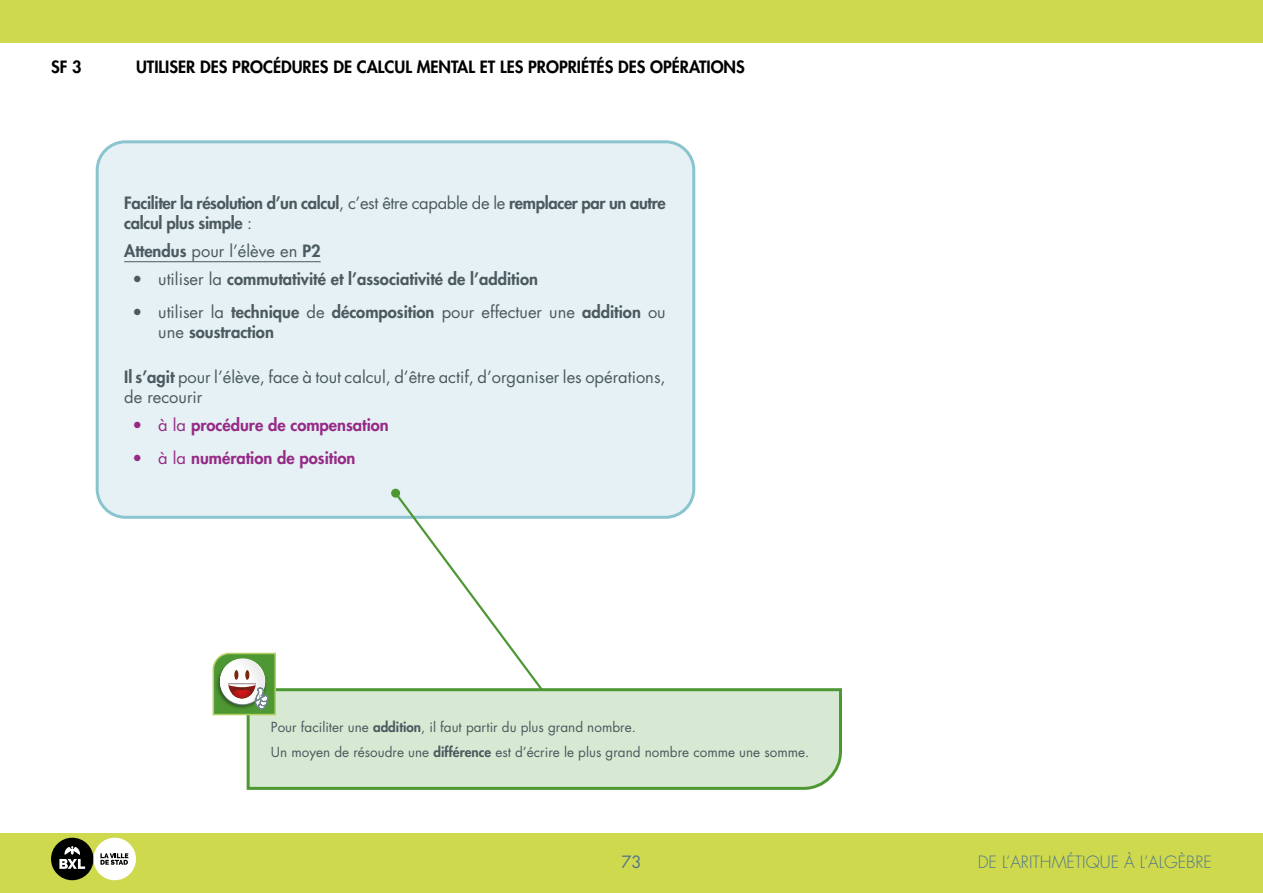
<style>
.page{position:relative;width:1263px;height:893px;background:#fff}
.page>*{position:absolute;margin:0;border:0;box-sizing:border-box;transform-origin:0 0}
.t1{font:800 16.5px/28.3px "Futura Std";color:#4a5a5e}
.t2{font:800 16.5px/19.8px "Futura Std";letter-spacing:-.02em;color:#4a5a5e}
.t3{font:16.5px/19.8px "Futura Std";color:#4a5a5e}
.t4{font:800 16.5px "Futura Std";color:#000}
.t5{font:800 16.5px/32.5px "Futura Std";color:#962a86}
.t6{font:300 16.5px "Futura Std";color:#51768a}
.t7{font:16.5px "Futura Std";color:#51768a}
.t8{font:13.5px/24.8px "Futura Std";color:#4a5a5e}
.s1{font-weight:400}
.s2{font-weight:800}
</style>
<div class="page">
<div style="left:0;top:833px;width:1263px;height:60px;background:#ced94e"></div>
<div style="left:51px;top:838px;width:43px;height:42px;background:#000;border-radius:50%"></div>
<svg style="left:59px;top:846px;width:26px;height:23px"></svg>
<div style="left:94px;top:838px;width:42px;height:42px;background:#fff;border-radius:50%"></div>
<svg style="left:100px;top:853px;width:28px;height:12px"></svg>
<div style="left:0;top:0;width:1263px;height:43px;background:#ced94e"></div>
<div style="left:97px;top:142px;width:597px;height:375px;background:#e5f1f4;border-radius:28px"></div>
<hr style="left:124px;top:261px;width:197px;height:1px;background:#4a5a5e">
<div style="left:96px;top:140px;width:599px;height:379px;border:3px solid #8ac4ce;border-radius:28px"></div>
<svg style="left:392px;top:490px;width:156px;height:197px"></svg>
<div style="left:391px;top:489px;width:9px;height:9px;background:#4e9834;border-radius:50%"></div>
<svg style="left:246px;top:687px;width:596px;height:103px;background:#cee4c9"></svg>
<svg style="left:212px;top:652px;width:65px;height:64px"></svg>
<p class="t4" style="left:51px;top:57px;width:32px">SF 3</p>
<p class="t4" style="left:136px;top:57px;width:610px">UTILISER DES PROCÉDURES DE CALCUL MENTAL ET LES PROPRIÉTÉS DES OPÉRATIONS</p>
<p class="t2" style="left:124px;top:193px;width:543px">Faciliter la résolution d’un calcul<span class="s1">, c’est être capable de le</span> remplacer par un autre calcul plus simple <span class="s1">:</span></p>
<p class="t1" style="left:158px;top:237px;width:381px;text-indent:-34px">Attendus <span class="s1">pour l’élève en</span> P2<br><span class="s1">utiliser la</span> commutativité et l’associativité de l’addition</p>
<p class="t1" style="left:158px;top:302px;width:509px;line-height:19.8px"><span class="s1">utiliser la</span> technique <span class="s1">de</span> décomposition <span class="s1">pour effectuer une</span> addition <span class="s1">ou une</span> soustraction</p>
<p class="t3" style="left:124px;top:367px;width:543px"><span class="s2">Il s’agit</span> pour l’élève, face à tout calcul, d’être actif, d’organiser les opérations, de recourir</p>
<p class="t5" style="left:158px;top:409px;width:232px"><span class="s1">à la</span> procédure de compensation <span class="s1">à la</span> numération de position</p>
<p class="t8" style="left:271px;top:715px;width:540px">Pour faciliter une <span class="s2">addition</span>, il faut partir du plus grand nombre.<br>Un moyen de résoudre une <span class="s2">différence</span> est d’écrire le plus grand nombre comme une somme.</p>
<p class="t7" style="left:621px;top:852px;width:22px">73</p>
<p class="t6" style="left:978px;top:852px;width:236px">DE L’ARITHMÉTIQUE À L’ALGÈBRE</p>
</div>
